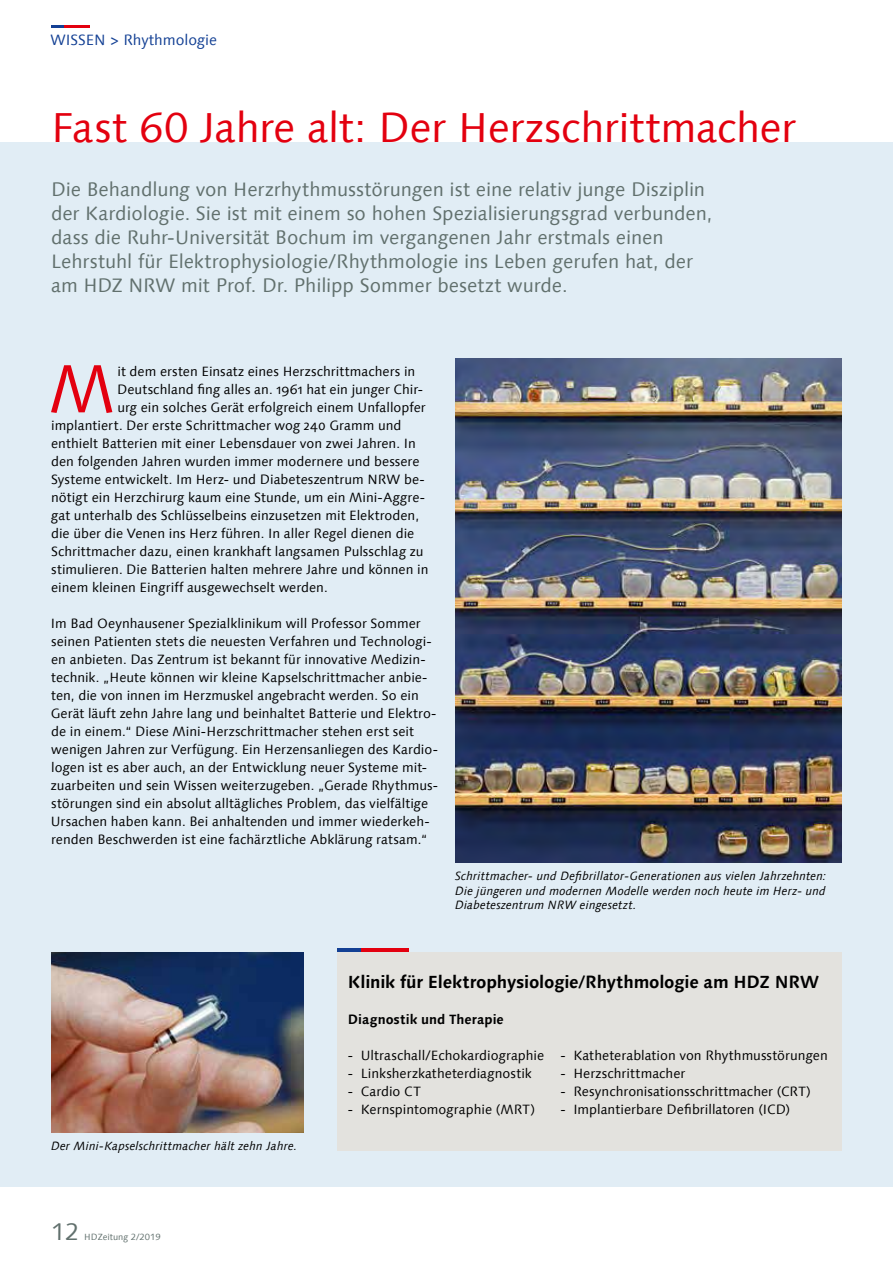
<style>
.page{position:relative;width:893px;height:1263px;background:#fff}
.page>*{position:absolute;margin:0;border:0;box-sizing:border-box;transform-origin:0 0}
.t1{font:68.1px "Linotype Syntax Com";color:#e3000f}
.t2{font:42px "Linotype Syntax Com";letter-spacing:-.01em;color:#e3000f}
.t3{font:24px "Linotype Syntax Com";color:#61706d}
.t4{font:19.5px/24px "Linotype Syntax Com";letter-spacing:-.005em;color:#61706d}
.t5{font:700 17.7px "Linotype Syntax Com";letter-spacing:-.015em;color:#000}
.t6{font:15px "Linotype Syntax Com";color:#134094}
.t7{font:13.5px/18px "Linotype Syntax Com";color:#000}
.t8{font:700 13.5px "Linotype Syntax Com";color:#000}
.t9{font:italic 12px/14.4px "Linotype Syntax Com";letter-spacing:.01em;color:#000;text-align:justify}
.t10{font:9px "Linotype Syntax Com";color:#61706d}
</style>
<div class="page">
<hr style="left:64px;top:26px;width:25px;height:2px;background:#e3000f">
<svg style="left:51px;top:26px;width:13px;height:2px"></svg>
<div style="left:0;top:142px;width:893px;height:1044px;background:#e1edf5"></div>
<hr style="left:361px;top:948px;width:48px;height:4px;background:#e3000f">
<hr style="left:337px;top:948px;width:24px;height:4px;background:#134094">
<div style="left:337px;top:952px;width:505px;height:198px;background:#e3e2de"></div>
<img style="left:51px;top:952px;width:252px;height:180px">
<img style="left:455px;top:358px;width:387px;height:504px">
<p class="t6" style="left:51px;top:31px;width:168px">WISSEN &gt; Rhythmologie</p>
<h2 class="t2" style="left:51px;top:102px;width:747px">Fast 60 Jahre alt: Der Herzschrittmacher</h2>
<p class="t4" style="left:51px;top:177px;width:663px">Die Behandlung von Herzrhythmusstörungen ist eine relativ junge Disziplin der Kardiologie. Sie ist mit einem so hohen Spezialisierungsgrad verbunden, dass die Ruhr-Universität Bochum im vergangenen Jahr erstmals einen Lehrstuhl für Elektrophysiologie/Rhythmologie ins Leben gerufen hat, der am HDZ NRW mit Prof. Dr. Philipp Sommer besetzt wurde.</p>
<h1 class="t1" style="left:49px;top:346px;width:68px">M</h1>
<p class="t7" style="left:117px;top:363px;width:299px">it dem ersten Einsatz eines Herzschrittmachers in</p>
<p class="t7" style="left:117px;top:381px;width:307px">Deutschland fing alles an. 1961 hat ein junger Chir-</p>
<p class="t7" style="left:117px;top:399px;width:310px">urg ein solches Gerät erfolgreich einem Unfallopfer</p>
<p class="t7" style="left:51px;top:417px;width:352px">implantiert. Der erste Schrittmacher wog 240 Gramm und</p>
<p class="t7" style="left:51px;top:435px;width:366px">enthielt Batterien mit einer Lebensdauer von zwei Jahren. In</p>
<p class="t7" style="left:51px;top:453px;width:370px">den folgenden Jahren wurden immer modernere und bessere</p>
<p class="t7" style="left:51px;top:471px;width:375px">Systeme entwickelt. Im Herz- und Diabeteszentrum NRW be-</p>
<p class="t7" style="left:51px;top:489px;width:375px">nötigt ein Herzchirurg kaum eine Stunde, um ein Mini-Aggre-</p>
<p class="t7" style="left:51px;top:507px;width:370px">gat unterhalb des Schlüsselbeins einzusetzen mit Elektroden,</p>
<p class="t7" style="left:51px;top:525px;width:365px">die über die Venen ins Herz führen. In aller Regel dienen die</p>
<p class="t7" style="left:51px;top:542px;width:374px">Schrittmacher dazu, einen krankhaft langsamen Pulsschlag zu</p>
<p class="t7" style="left:51px;top:560px;width:379px">stimulieren. Die Batterien halten mehrere Jahre und können in</p>
<p class="t7" style="left:51px;top:578px;width:278px">einem kleinen Eingriff ausgewechselt werden.</p>
<p class="t7" style="left:51px;top:614px;width:389px">Im Bad Oeynhausener Spezialklinikum will Professor Sommer seinen Patienten stets die neuesten Verfahren und Technologi&shy;en anbieten. Das Zentrum ist bekannt für innovative Medizin&shy;technik. „Heute können wir kleine Kapselschrittmacher anbie&shy;ten, die von innen im Herzmuskel angebracht werden. So ein Gerät läuft zehn Jahre lang und beinhaltet Batterie und Elektro&shy;de in einem.“ Diese Mini-Herzschrittmacher stehen erst seit wenigen Jahren zur Verfügung. Ein Herzensanliegen des Kardio&shy;logen ist es aber auch, an der Entwicklung neuer Systeme mit&shy;zuarbeiten und sein Wissen weiterzugeben. „Gerade Rhythmus&shy;störungen sind ein absolut alltägliches Problem, das vielfältige Ursachen haben kann. Bei anhaltenden und immer wiederkeh&shy;renden Beschwerden ist eine fachärztliche Abklärung ratsam.“</p>
<p class="t9" style="left:455px;top:869px;width:373px">Schrittmacher- und Defibrillator-Generationen aus vielen Jahrzehnten:<br>Die jüngeren und modernen Modelle werden noch heute im Herz- und Diabeteszentrum NRW eingesetzt.</p>
<p class="t9" style="left:51px;top:1139px;width:248px">Der Mini-Kapselschrittmacher hält zehn Jahre.</p>
<h3 class="t3" style="left:51px;top:1217px;width:30px">12</h3>
<p class="t10" style="left:84px;top:1232px;width:78px">HDZeitung 2/2019</p>
<h3 class="t5" style="left:348px;top:971px;width:473px">Klinik für Elektrophysiologie/Rhythmologie am HDZ NRW</h3>
<p class="t8" style="left:348px;top:1011px;width:157px">Diagnostik und Therapie</p>
<p class="t7" style="left:348px;top:1047px;width:481px">- Ultraschall/Echokardiographie - Katheterablation von Rhythmusstörungen</p>
<p class="t7" style="left:348px;top:1065px;width:185px">- Linksherzkatheterdiagnostik</p>
<p class="t7" style="left:561px;top:1065px;width:126px">- Herzschrittmacher</p>
<p class="t7" style="left:348px;top:1083px;width:74px">- Cardio CT</p>
<p class="t7" style="left:561px;top:1083px;width:252px">- Resynchronisationsschrittmacher (CRT)</p>
<p class="t7" style="left:348px;top:1101px;width:189px">- Kernspintomographie (MRT)</p>
<p class="t7" style="left:561px;top:1101px;width:231px">- Implantierbare Defibrillatoren (ICD)</p>
</div>
